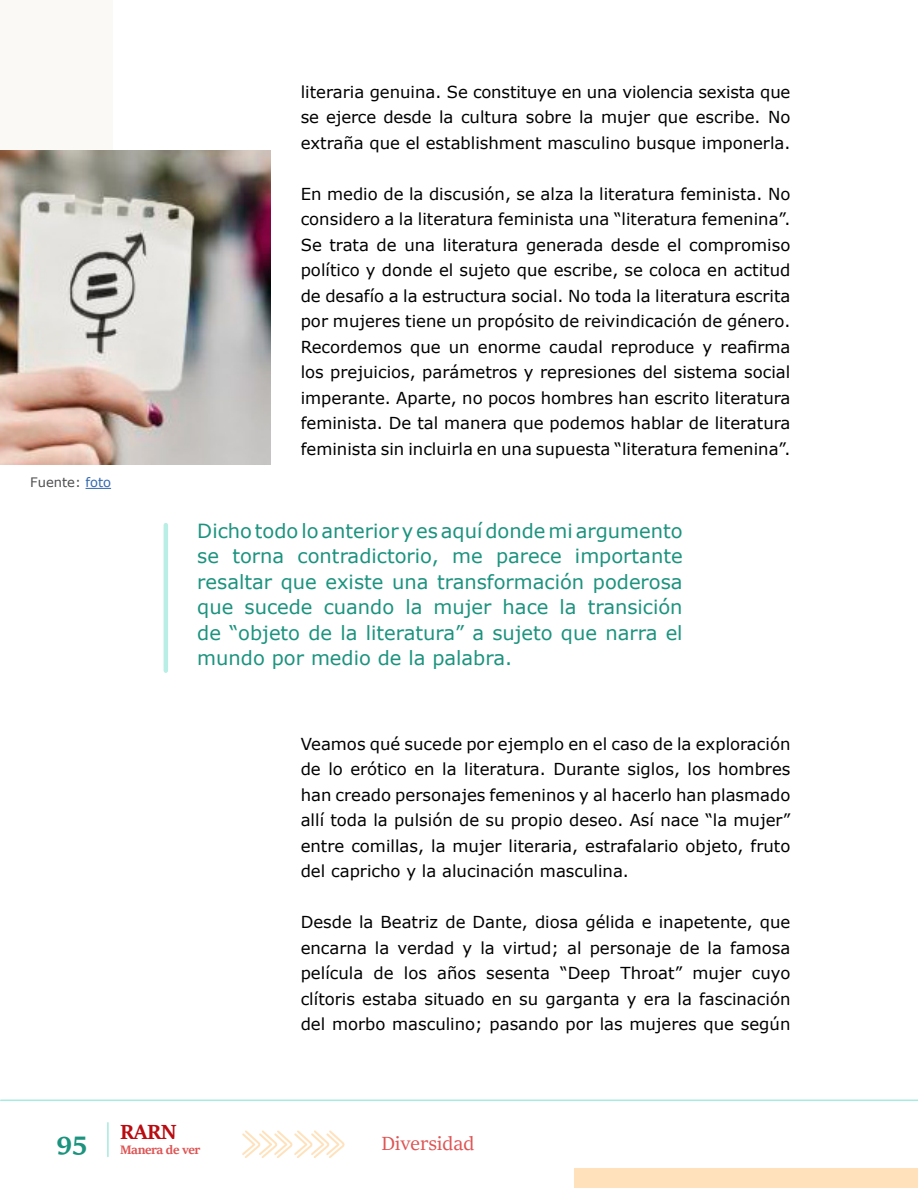
<style>
.page{position:relative;width:918px;height:1188px;background:#fff}
.page>*{position:absolute;margin:0;border:0;box-sizing:border-box;transform-origin:0 0}
.t1{font:700 28.5px "Sitka Heading";color:#1b937e}
.t2{font:700 22.5px "Sitka Heading";color:#b90b10}
.t3{font:21px "Sitka Heading";color:#de5454}
.t4{font:19.5px/25.5px "Verdana";color:#1b937e;text-align:justify}
.t5{font:16.5px/25.5px "Verdana";color:#000;text-align:justify}
.t6{font:700 13.5px "Sitka Heading";letter-spacing:-.03em;color:#de5454}
.t7{font:13.05px "Verdana";color:#4f4e50}
.s1{color:#3469ae}
</style>
<div class="page">
<div style="left:574px;top:1168px;width:344px;height:20px;background:#ffe2bc"></div>
<svg style="left:242px;top:1130px;width:103px;height:28px"></svg>
<hr style="left:1px;top:1100px;width:917px;height:1px;background:#a6eae0">
<hr style="left:107px;top:1123px;width:2px;height:34px;background:#a6eae0">
<div style="left:0;top:0;width:113px;height:399px;background:#faf9f5"></div>
<img style="left:0;top:151px;width:271px;height:313px">
<svg style="left:86px;top:488px;width:25px;height:1px"></svg>
<hr style="left:164px;top:525px;width:4px;height:146px;background:#b9eee7">
<p class="t7" style="left:30px;top:474px;width:82px">Fuente: <span class="s1">foto</span></p>
<p class="t5" style="left:301px;top:79px;width:491px">literaria genuina. Se constituye en una violencia sexista que se ejerce desde la cultura sobre la mujer que escribe. No extraña que el establishment masculino busque imponerla.</p>
<p class="t5" style="left:301px;top:181px;width:491px">En medio de la discusión, se alza la literatura feminista. No considero a la literatura feminista una “literatura femenina”.<br>Se trata de una literatura generada desde el compromiso político y donde el sujeto que escribe, se coloca en actitud de desafío a la estructura social. No toda la literatura escrita por mujeres tiene un propósito de reivindicación de género.<br>Recordemos que un enorme caudal reproduce y reafirma los prejuicios, parámetros y represiones del sistema social imperante. Aparte, no pocos hombres han escrito literatura feminista. De tal manera que podemos hablar de literatura feminista sin incluirla en una supuesta “literatura femenina”.</p>
<p class="t4" style="left:197px;top:518px;width:487px">Dicho todo lo anterior y es aquí donde mi argumento se torna contradictorio, me parece importante resaltar que existe una transformación poderosa que sucede cuando la mujer hace la transición de “objeto de la literatura” a sujeto que narra el mundo por medio de la palabra.</p>
<p class="t5" style="left:301px;top:731px;width:491px">Veamos qué sucede por ejemplo en el caso de la exploración de lo erótico en la literatura. Durante siglos, los hombres han creado personajes femeninos y al hacerlo han plasmado allí toda la pulsión de su propio deseo. Así nace “la mujer” entre comillas, la mujer literaria, estrafalario objeto, fruto del capricho y la alucinación masculina.</p>
<p class="t5" style="left:301px;top:909px;width:491px">Desde la Beatriz de Dante, diosa gélida e inapetente, que encarna la verdad y la virtud; al personaje de la famosa película de los años sesenta “Deep Throat” mujer cuyo clítoris estaba situado en su garganta y era la fascinación del morbo masculino; pasando por las mujeres que según</p>
<h2 class="t2" style="left:120px;top:1115px;width:58px">RARN</h2>
<h1 class="t1" style="left:57px;top:1120px;width:32px">95</h1>
<p class="t3" style="left:381px;top:1128px;width:95px">Diversidad</p>
<p class="t6" style="left:120px;top:1139px;width:82px">Manera de ver</p>
</div>
